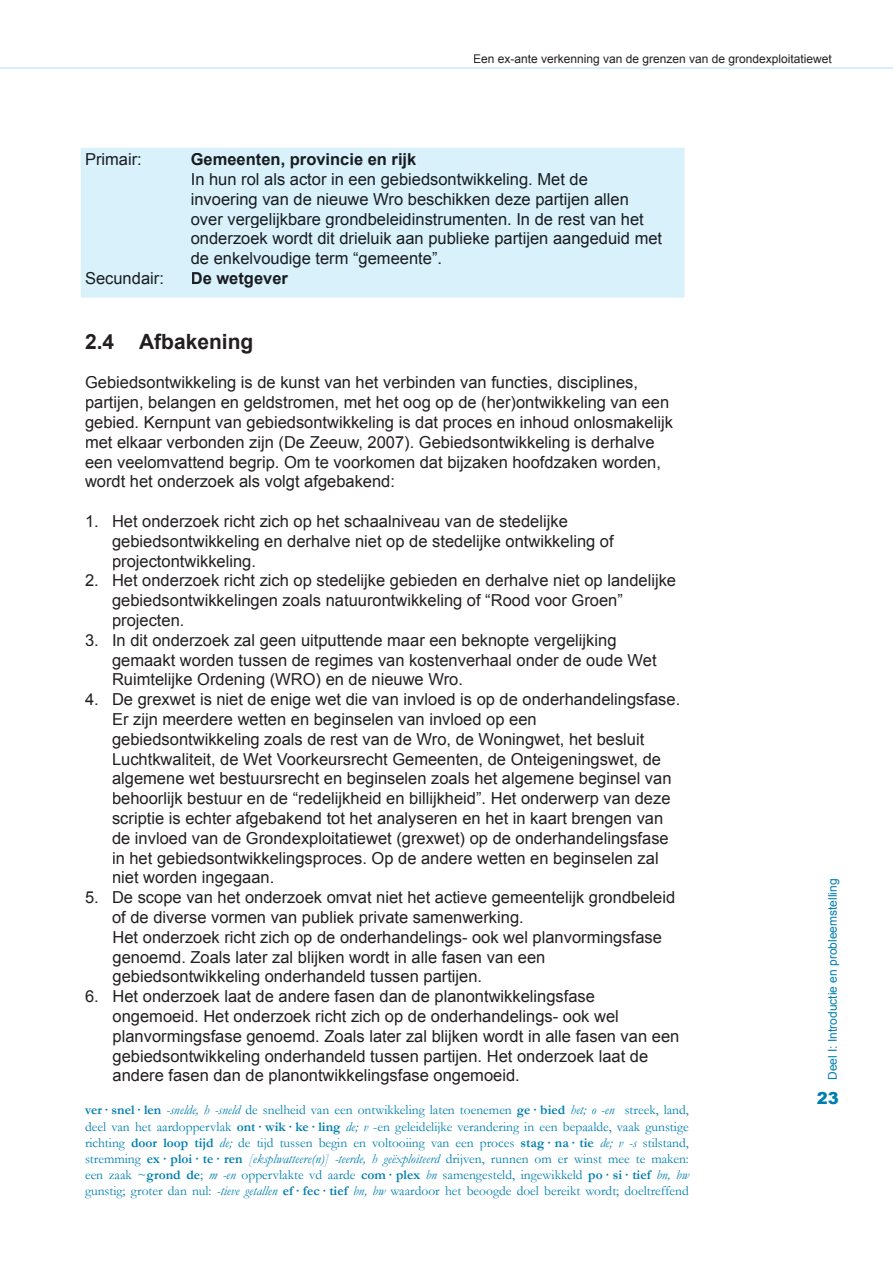
<style>
.page{position:relative;width:893px;height:1263px;background:#fff}
.page>*{position:absolute;margin:0;border:0;box-sizing:border-box;transform-origin:0 0}
.t1{font:700 21px "Arial";color:#231f20}
.t2{font:16.5px/19.8px "Arial";color:#231f20}
.t3{font:16.5px/19.8px "Arial";color:#181c21}
.t4{font:700 16.5px "Arial";color:#181c21}
.t5{font:900 16.5px "Arial";color:#007fae}
.t6{font:13.5px/16.2px "Garamond";color:#007fae;text-align:justify}
.t7{font:12px "Arial";color:#231f20}
.t8{font:12px "Arial";color:#007fae}
.s1{font-weight:700}
.s2{font-style:italic}
</style>
<div class="page">
<div style="left:81px;top:148px;width:604px;height:150px;background:#d8f1fb"></div>
<hr style="left:0;top:67px;width:893px;height:2px;background:#d6f0fb">
<div style="left:86px;top:153px;width:54px;height:12px;background:#d8f1fb"></div>
<div style="left:192px;top:153px;width:224px;height:16px;background:#d8f1fb"></div>
<div style="left:192px;top:173px;width:396px;height:15px;background:#d8f1fb"></div>
<div style="left:192px;top:193px;width:437px;height:15px;background:#d8f1fb"></div>
<div style="left:191px;top:213px;width:453px;height:15px;background:#d8f1fb"></div>
<div style="left:191px;top:232px;width:471px;height:16px;background:#d8f1fb"></div>
<div style="left:191px;top:252px;width:250px;height:16px;background:#d8f1fb"></div>
<div style="left:86px;top:272px;width:76px;height:12px;background:#d8f1fb"></div>
<div style="left:192px;top:272px;width:96px;height:15px;background:#d8f1fb"></div>
<p class="t7" style="left:473px;top:51px;width:360px">Een ex-ante verkenning van de grenzen van de grondexploitatiewet</p>
<p class="t3" style="left:85px;top:150px;width:58px">Primair:</p>
<p class="t4" style="left:191px;top:148px;width:227px">Gemeenten, provincie en rijk</p>
<p class="t3" style="left:191px;top:169px;width:473px">In hun rol als actor in een gebiedsontwikkeling. Met de<br>invoering van de nieuwe Wro beschikken deze partijen allen over vergelijkbare grondbeleidinstrumenten. In de rest van het onderzoek wordt dit drieluik aan publieke partijen aangeduid met de enkelvoudige term “gemeente”.</p>
<p class="t3" style="left:85px;top:268px;width:80px">Secundair:</p>
<p class="t4" style="left:191px;top:267px;width:99px">De wetgever</p>
<p class="t1" style="left:85px;top:327px;width:170px">2.4 Afbakening</p>
<p class="t2" style="left:85px;top:373px;width:589px">Gebiedsontwikkeling is de kunst van het verbinden van functies, disciplines, partijen, belangen en geldstromen, met het oog op de (her)ontwikkeling van een gebied. Kernpunt van gebiedsontwikkeling is dat proces en inhoud onlosmakelijk met elkaar verbonden zijn (De Zeeuw, 2007). Gebiedsontwikkeling is derhalve een veelomvattend begrip. Om te voorkomen dat bijzaken hoofdzaken worden, wordt het onderzoek als volgt afgebakend:</p>
<p class="t2" style="left:112px;top:511px;width:503px;text-indent:-27px">1. Het onderzoek richt zich op het schaalniveau van de stedelijke gebiedsontwikkeling en derhalve niet op de stedelijke ontwikkeling of projectontwikkeling.</p>
<p class="t2" style="left:112px;top:571px;width:566px;text-indent:-27px">2. Het onderzoek richt zich op stedelijke gebieden en derhalve niet op landelijke gebiedsontwikkelingen zoals natuurontwikkeling of “Rood voor Groen” projecten.</p>
<p class="t2" style="left:112px;top:630px;width:546px;text-indent:-27px">3. In dit onderzoek zal geen uitputtende maar een beknopte vergelijking gemaakt worden tussen de regimes van kostenverhaal onder de oude Wet<br>Ruimtelijke Ordening (WRO) en de nieuwe Wro.</p>
<p class="t2" style="left:112px;top:690px;width:570px;text-indent:-27px">4. De grexwet is niet de enige wet die van invloed is op de onderhandelingsfase.<br>Er zijn meerdere wetten en beginselen van invloed op een gebiedsontwikkeling zoals de rest van de Wro, de Woningwet, het besluit Luchtkwaliteit, de Wet Voorkeursrecht Gemeenten, de Onteigeningswet, de algemene wet bestuursrecht en beginselen zoals het algemene beginsel van behoorlijk bestuur en de “redelijkheid en billijkheid”. Het onderwerp van deze scriptie is echter afgebakend tot het analyseren en het in kaart brengen van de invloed van de Grondexploitatiewet (grexwet) op de onderhandelingsfase in het gebiedsontwikkelingsproces. Op de andere wetten en beginselen zal niet worden ingegaan.</p>
<p class="t2" style="left:112px;top:888px;width:565px;text-indent:-27px">5. De scope van het onderzoek omvat niet het actieve gemeentelijk grondbeleid of de diverse vormen van publiek private samenwerking.<br>Het onderzoek richt zich op de onderhandelings- ook wel planvormingsfase genoemd. Zoals later zal blijken wordt in alle fasen van een gebiedsontwikkeling onderhandeld tussen partijen.</p>
<p class="t2" style="left:113px;top:987px;width:568px;text-indent:-28px">6. Het onderzoek laat de andere fasen dan de planontwikkelingsfase ongemoeid. Het onderzoek richt zich op de onderhandelings- ook wel planvormingsfase genoemd. Zoals later zal blijken wordt in alle fasen van een gebiedsontwikkeling onderhandeld tussen partijen. Het onderzoek laat de andere fasen dan de planontwikkelingsfase ongemoeid.</p>
<p class="t6" style="left:85px;top:1102px;width:605px"><span class="s1">ver· snel· len</span> <span class="s2">-snelde, h -sneld</span> de snelheid van een ontwikkeling laten toenemen <span class="s1">ge· bied</span> <span class="s2">het; o -en</span> streek, land, deel van het aardoppervlak <span class="s1">ont· wik· ke· ling</span> <span class="s2">de; v</span> -en geleidelijke verandering in een bepaalde, vaak gunstige richting <span class="s1">door loop tijd</span> <span class="s2">de;</span> de tijd tussen begin en voltooiing van een proces <span class="s1">stag· na· tie</span> <span class="s2">de; v -s</span> stilstand, stremming <span class="s1">ex· ploi· te· ren</span> <span class="s2">[eksplwatteere(n)] -teerde, h geëxploiteerd</span> drijven, runnen om er winst mee te maken: een zaak ~<span class="s1">grond de</span>; <span class="s2">m -en</span> oppervlakte vd aarde <span class="s1">com· plex</span> <span class="s2">bn</span> samengesteld, ingewikkeld <span class="s1">po· si· tief</span> <span class="s2">bn, bw </span>gunstig; groter dan nul: <span class="s2">-tieve getallen</span> <span class="s1">ef· fec· tief</span> <span class="s2">bn, bw</span> waardoor het beoogde doel bereikt wordt; doeltreffend</p>
<p class="t8" style="left:825px;top:1080px;width:203px;rotate:-90deg">Deel I: Introductie en probleemstelling</p>
<p class="t5" style="left:817px;top:1086px;width:24px">23</p>
</div>
